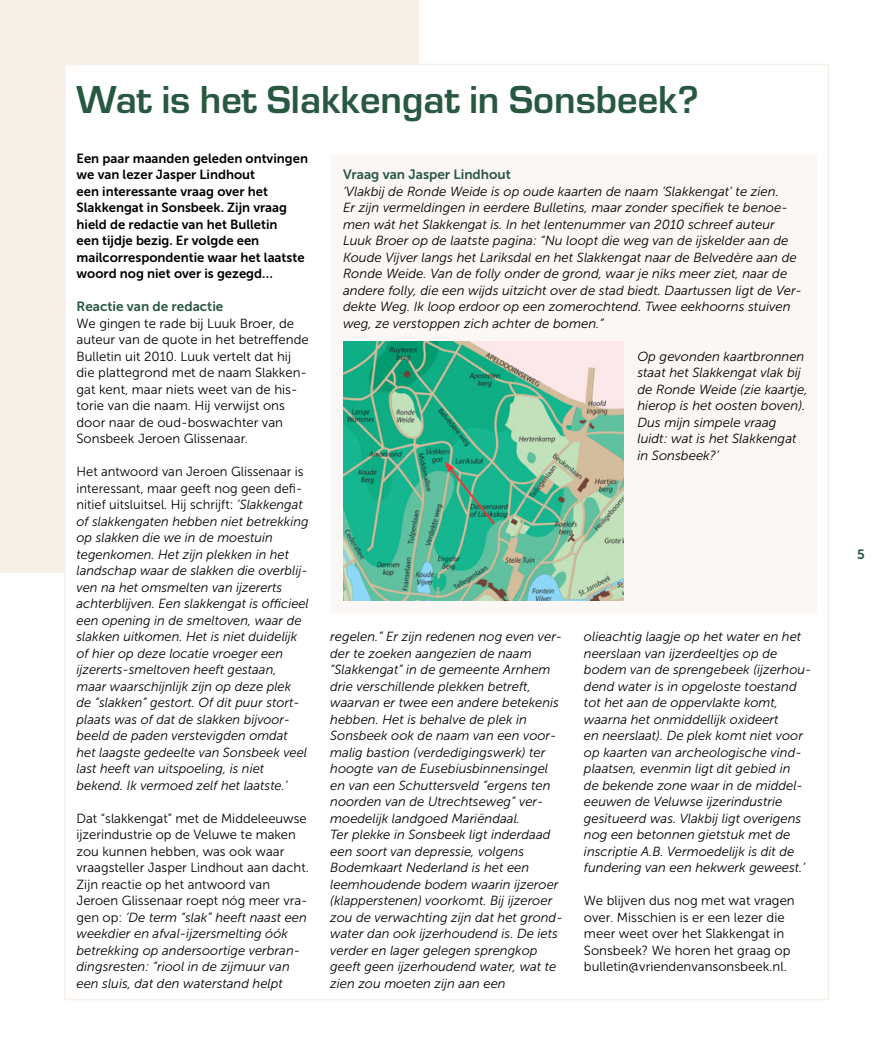
<style>
.page{position:relative;width:893px;height:1063px;background:#fff}
.page>*{position:absolute;margin:0;border:0;box-sizing:border-box;transform-origin:0 0}
.t1{font:600 36px "Eurostile LT Std";color:#295841}
.t2{font:13.5px "Museo Sans 700";color:#295841}
.t3{font:italic 13.2px/16.5px "Museo Sans 300";color:#000}
.t4{font:13.2px/16.5px "Museo Sans 300";color:#000}
.t5{font:13.2px/16.5px "Museo Sans 700";color:#000}
.s1{font-style:normal}
.s2{font-style:italic}
</style>
<div class="page">
<div style="left:0;top:0;width:418px;height:573px;background:#f7f0e9"></div>
<div style="left:64px;top:64px;width:765px;height:936px;background:#fff;border:2px solid #f7f0e9"></div>
<div style="left:330px;top:154px;width:486px;height:459px;background:#fbf7f4"></div>
<img style="left:344px;top:342px;width:280px;height:259px">
<h1 class="t1" style="left:77px;top:78px;width:624px">Wat is het Slakkengat in Sonsbeek?</h1>
<p class="t5" style="left:77px;top:150px;width:233px">Een paar maanden geleden ontvingen we van lezer Jasper Lindhout<br>een interessante vraag over het Slakkengat in Sonsbeek. Zijn vraag hield de redactie van het Bulletin<br>een tijdje bezig. Er volgde een mailcorrespondentie waar het laatste woord nog niet over is gezegd…</p>
<p class="t2" style="left:77px;top:299px;width:148px">Reactie van de redactie</p>
<p class="t4" style="left:77px;top:315px;width:234px">We gingen te rade bij Luuk Broer, de auteur van de quote in het betreffende Bulletin uit 2010. Luuk vertelt dat hij die plattegrond met de naam Slakken&shy;gat kent, maar niets weet van de his&shy;torie van die naam. Hij verwijst ons door naar de oud-boswachter van Sonsbeek Jeroen Glissenaar.</p>
<p class="t3" style="left:77px;top:464px;width:234px"><span class="s1">Het antwoord van Jeroen Glissenaar is interessant, maar geeft nog geen defi&shy;nitief uitsluitsel. Hij schrijft:</span> ‘Slakkengat of slakkengaten hebben niet betrekking op slakken die we in de moestuin tegenkomen. Het zijn plekken in het landschap waar de slakken die overblij&shy;ven na het omsmelten van ijzererts achterblijven. Een slakkengat is officieel een opening in de smeltoven, waar de slakken uitkomen. Het is niet duidelijk of hier op deze locatie vroeger een ijzererts-smeltoven heeft gestaan, maar waarschijnlijk zijn op deze plek de “slakken” gestort. Of dit puur stort&shy;plaats was of dat de slakken bijvoor&shy;beeld de paden verstevigden omdat het laagste gedeelte van Sonsbeek veel last heeft van uitspoeling, is niet bekend. Ik vermoed zelf het laatste.’</p>
<p class="t4" style="left:77px;top:810px;width:234px">Dat “slakkengat” met de Middeleeuwse ijzerindustrie op de Veluwe te maken zou kunnen hebben, was ook waar vraagsteller Jasper Lindhout aan dacht.<br>Zijn reactie op het antwoord van Jeroen Glissenaar roept nóg meer vra&shy;gen op: <span class="s2">‘De term “slak” heeft naast een weekdier en afval-ijzersmelting óók betrekking op andersoortige verbran&shy;dingsresten: “riool in de zijmuur van een sluis, dat den waterstand helpt</span></p>
<p class="t2" style="left:343px;top:167px;width:169px">Vraag van Jasper Lindhout</p>
<p class="t3" style="left:343px;top:183px;width:460px">‘Vlakbij de Ronde Weide is op oude kaarten de naam ‘Slakkengat’ te zien.<br>Er zijn vermeldingen in eerdere Bulletins, maar zonder specifiek te benoe&shy;men wát het Slakkengat is. In het lentenummer van 2010 schreef auteur Luuk Broer op de laatste pagina: “Nu loopt die weg van de ijskelder aan de Koude Vijver langs het Lariksdal en het Slakkengat naar de Belvedère aan de Ronde Weide. Van de folly onder de grond, waar je niks meer ziet, naar de andere folly, die een wijds uitzicht over de stad biedt. Daartussen ligt de Ver&shy;dekte Weg. Ik loop erdoor op een zomerochtend. Twee eekhoorns stuiven weg, ze verstoppen zich achter de bomen.”</p>
<p class="t3" style="left:637px;top:348px;width:172px">Op gevonden kaartbronnen staat het Slakkengat vlak bij de Ronde Weide (zie kaartje, hierop is het oosten boven).<br>Dus mijn simpele vraag luidt: wat is het Slakkengat in Sonsbeek?’</p>
<p class="t3" style="left:330px;top:629px;width:234px">regelen.” Er zijn redenen nog even ver&shy;der te zoeken aangezien de naam “Slakkengat” in de gemeente Arnhem drie verschillende plekken betreft, waarvan er twee een andere betekenis hebben. Het is behalve de plek in Sonsbeek ook de naam van een voor&shy;malig bastion (verdedigingswerk) ter hoogte van de Eusebiusbinnensingel en van een Schuttersveld “ergens ten noorden van de Utrechtseweg” ver&shy;moedelijk landgoed Mariëndaal.<br>Ter plekke in Sonsbeek ligt inderdaad een soort van depressie, volgens Bodemkaart Nederland is het een leemhoudende bodem waarin ijzeroer (klapperstenen) voorkomt. Bij ijzeroer zou de verwachting zijn dat het grond&shy;water dan ook ijzerhoudend is. De iets verder en lager gelegen sprengkop geeft geen ijzerhoudend water, wat te zien zou moeten zijn aan een</p>
<p class="t3" style="left:584px;top:629px;width:229px">olieachtig laagje op het water en het neerslaan van ijzerdeeltjes op de bodem van de sprengebeek (ijzerhou&shy;dend water is in opgeloste toestand tot het aan de oppervlakte komt, waarna het onmiddellijk oxideert<br>en neerslaat). De plek komt niet voor op kaarten van archeologische vind&shy;plaatsen, evenmin ligt dit gebied in<br>de bekende zone waar in de middel&shy;eeuwen de Veluwse ijzerindustrie gesitueerd was. Vlakbij ligt overigens nog een betonnen gietstuk met de inscriptie A.B. Vermoedelijk is dit de fundering van een hekwerk geweest.’</p>
<p class="t4" style="left:584px;top:893px;width:212px">We blijven dus nog met wat vragen over. Misschien is er een lezer die meer weet over het Slakkengat in Sonsbeek? We horen het graag op bulletin@vriendenvansonsbeek.nl.</p>
<p class="t2" style="left:857px;top:547px;width:9px">5</p>
</div>
